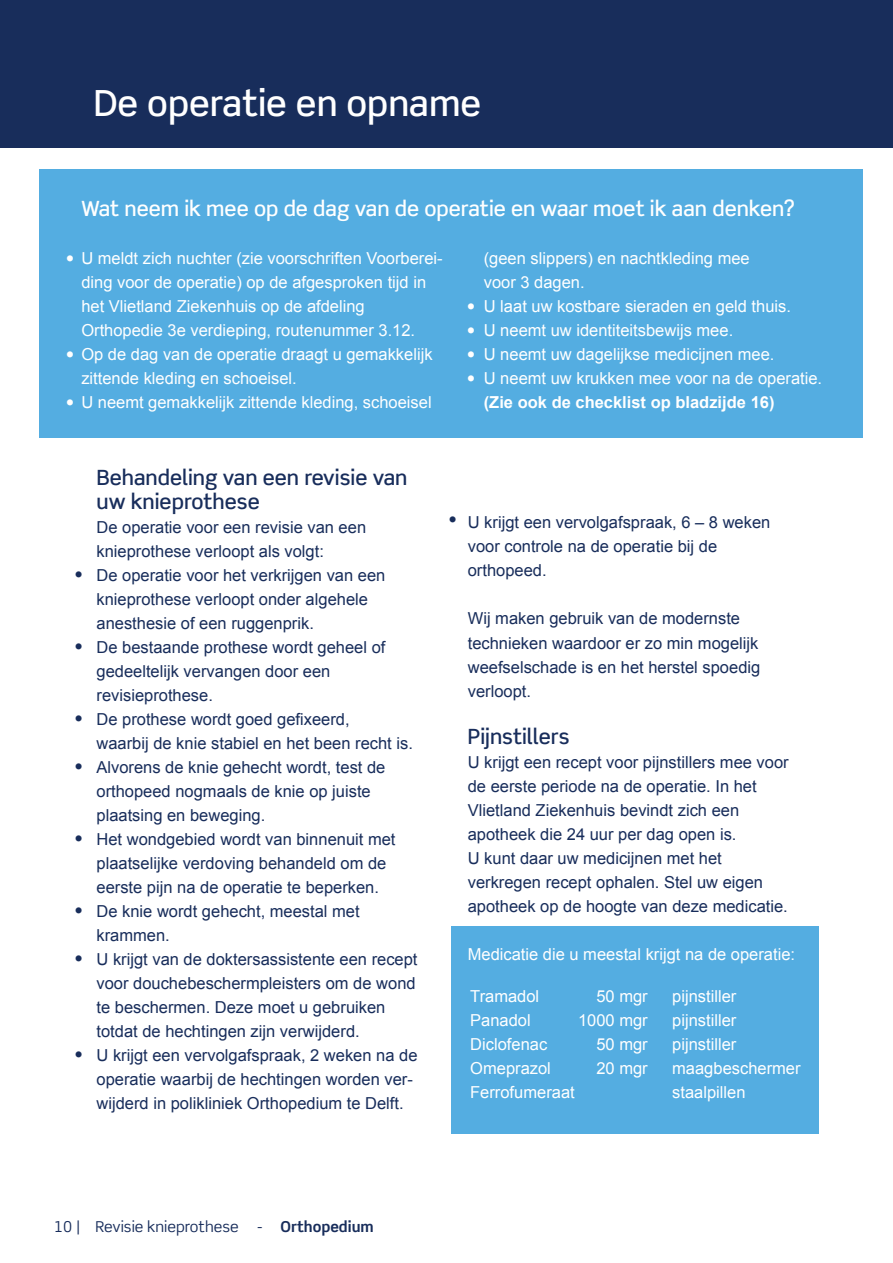
<style>
.page{position:relative;width:893px;height:1263px;background:#fff}
.page>*{position:absolute;margin:0;border:0;box-sizing:border-box;transform-origin:0 0}
.t1{font:500 36px "Scene Std";color:#fff}
.t2{font:24px/48px "Arial";color:#182d5b}
.t3{font:24px/24px "Arial";color:#fff}
.t4{font:500 21px "Scene Std";color:#fff}
.t5{font:500 21px/24px "Scene Std";color:#182d5b}
.t6{font:16.5px/24px "Arial";color:#182d5b}
.t7{font:16.5px/24px "Arial";color:#fff}
.t8{font:700 16.5px "Arial";color:#fff}
.t9{font:15px "Scene Std";color:#182d5b}
.s1{font-weight:700}
</style>
<div class="page">
<div style="left:451px;top:926px;width:368px;height:208px;background:#54ade1"></div>
<div style="left:0;top:0;width:893px;height:148px;background:#182d5b"></div>
<div style="left:40px;top:170px;width:823px;height:268px;background:#54ade1"></div>
<h1 class="t1" style="left:94px;top:80px;width:389px">De operatie en opname</h1>
<h1 class="t1" style="left:97px;top:89px;width:437px">Herstel en terug naar huis</h1>
<h2 class="t3" style="left:66px;top:247px;width:10px">•</h2>
<h2 class="t3" style="left:66px;top:331px;width:10px;line-height:48px">• •</h2>
<p class="t4" style="left:81px;top:195px;width:715px">Wat neem ik mee op de dag van de operatie en waar moet ik aan denken?</p>
<p class="t7" style="left:81px;top:246px;width:363px">U meldt zich nuchter (zie voorschriften Voorberei&shy;ding voor de operatie) op de afgesproken tijd in het Vlietland Ziekenhuis op de afdeling Orthopedie 3e verdieping, routenummer 3.12.<br>Op de dag van de operatie draagt u gemakkelijk zittende kleding en schoeisel.<br>U neemt gemakkelijk zittende kleding, schoeisel</p>
<p class="t7" style="left:484px;top:246px;width:340px">(geen slippers) en nachtkleding mee<br>voor 3 dagen.<br>U laat uw kostbare sieraden en geld thuis.<br>U neemt uw identiteitsbewijs mee.<br>U neemt uw dagelijkse medicijnen mee.<br>U neemt uw krukken mee voor na de operatie.</p>
<h2 class="t3" style="left:467px;top:294px;width:10px;text-align:justify">• • • •</h2>
<p class="t8" style="left:484px;top:391px;width:292px">(Zie ook de checklist op bladzijde 16)</p>
<h2 class="t2" style="left:75px;top:551px;width:10px">•</h2>
<h2 class="t2" style="left:75px;top:623px;width:10px">•</h2>
<h2 class="t2" style="left:75px;top:695px;width:10px">• •</h2>
<h2 class="t2" style="left:75px;top:815px;width:10px">•</h2>
<h2 class="t2" style="left:75px;top:887px;width:10px">• •</h2>
<h2 class="t2" style="left:75px;top:1031px;width:10px">•</h2>
<p class="t5" style="left:97px;top:465px;width:312px">Behandeling van een revisie van uw knieprothese</p>
<p class="t6" style="left:97px;top:515px;width:322px">De operatie voor een revisie van een knieprothese verloopt als volgt:<br>De operatie voor het verkrijgen van een knieprothese verloopt onder algehele anesthesie of een ruggenprik.<br>De bestaande prothese wordt geheel of gedeeltelijk vervangen door een revisieprothese.<br>De prothese wordt goed gefixeerd,<br>waarbij de knie stabiel en het been recht is.<br>Alvorens de knie gehecht wordt, test de orthopeed nogmaals de knie op juiste plaatsing en beweging.<br>Het wondgebied wordt van binnenuit met plaatselijke verdoving behandeld om de eerste pijn na de operatie te beperken.<br>De knie wordt gehecht, meestal met krammen.<br>U krijgt van de doktersassistente een recept voor douchebeschermpleisters om de wond te beschermen. Deze moet u gebruiken totdat de hechtingen zijn verwijderd.<br>U krijgt een vervolgafspraak, 2 weken na de operatie waarbij de hechtingen worden ver&shy;wijderd in polikliniek Orthopedium te Delft.</p>
<p class="t6" style="left:468px;top:511px;width:304px">U krijgt een vervolgafspraak, 6 – 8 weken voor controle na de operatie bij de orthopeed.</p>
<h2 class="t2" style="left:449px;top:496px;width:10px">•</h2>
<p class="t6" style="left:468px;top:607px;width:294px">Wij maken gebruik van de modernste technieken waardoor er zo min mogelijk weefselschade is en het herstel spoedig verloopt.</p>
<p class="t5" style="left:468px;top:724px;width:103px">Pijnstillers</p>
<p class="t6" style="left:468px;top:751px;width:322px">U krijgt een recept voor pijnstillers mee voor de eerste periode na de operatie. In het Vlietland Ziekenhuis bevindt zich een apotheek die 24 uur per dag open is.<br>U kunt daar uw medicijnen met het verkregen recept ophalen. Stel uw eigen apotheek op de hoogte van deze medicatie.</p>
<p class="t7" style="left:468px;top:943px;width:329px">Medicatie die u meestal krijgt na de operatie:</p>
<p class="t7" style="left:470px;top:984px;width:106px">Tramadol<br>Panadol<br>Diclofenac<br>Omeprazol<br>Ferrofumeraat</p>
<p class="t7" style="left:578px;top:984px;width:71px;text-align:right">50 mgr<br>1000 mgr<br>50 mgr<br>20 mgr</p>
<p class="t7" style="left:672px;top:984px;width:130px">pijnstiller pijnstiller pijnstiller maagbeschermer staalpillen</p>
<p class="t9" style="left:54px;top:1217px;width:321px">10 | Revisie knieprothese - <span class="s1">Orthopedium</span></p>
</div>
